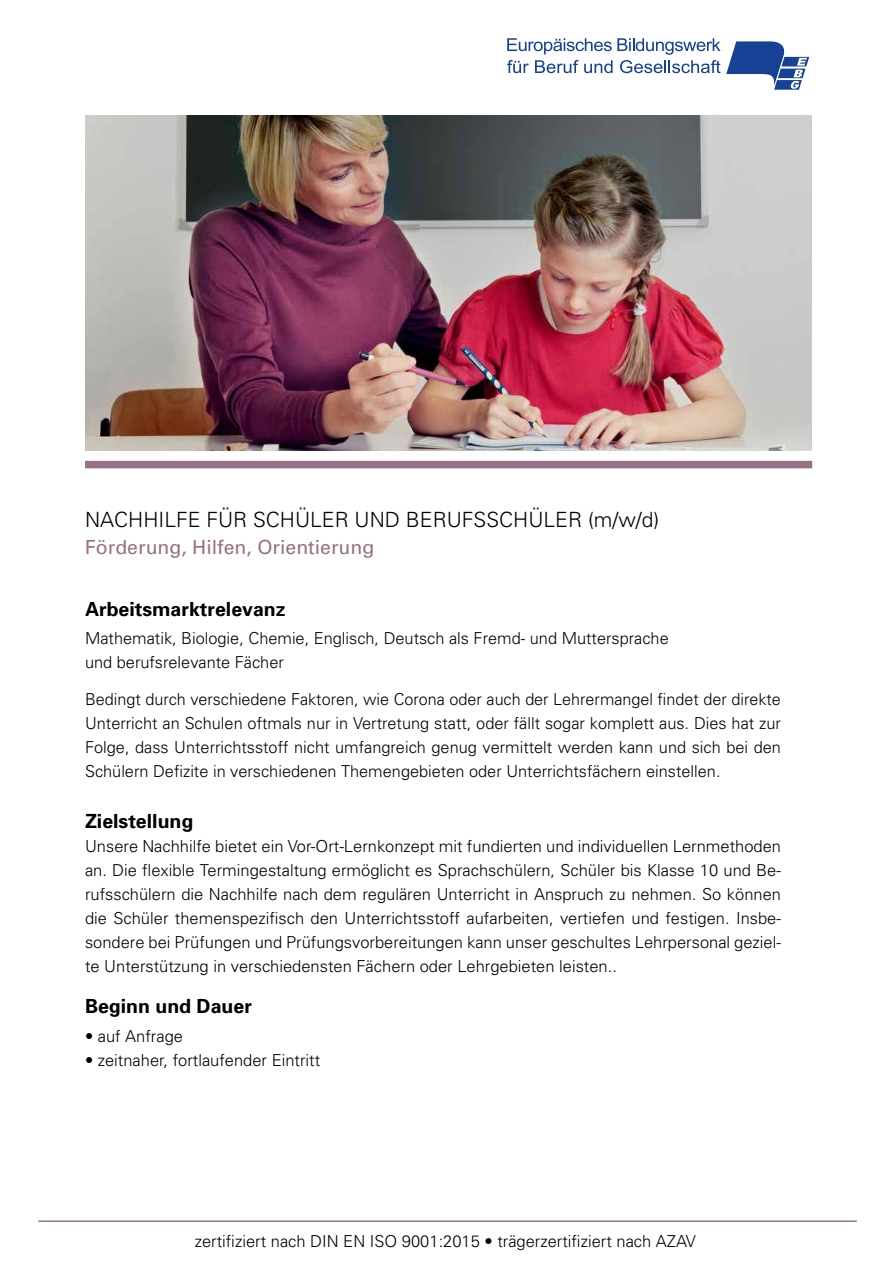
<style>
.page{position:relative;width:893px;height:1263px;background:#fff}
.page>*{position:absolute;margin:0;border:0;box-sizing:border-box;transform-origin:0 0}
.t1{font:300 21px "Univers";color:#000}
.t2{font:700 19.5px "Univers";color:#000}
.t3{font:19.5px "Univers";color:#987085}
.t4{font:300 16.5px/24px "Univers";color:#000;text-align:justify}
</style>
<div class="page">
<svg style="left:507px;top:38px;width:302px;height:52px"></svg>
<hr style="left:38px;top:1220px;width:819px;height:2px;background:#987085">
<div style="left:85px;top:461px;width:727px;height:7px;background:#987085"></div>
<img style="left:86px;top:116px;width:724px;height:334px">
<p class="t1" style="left:85px;top:507px;width:576px">NACHHILFE FÜR SCHÜLER UND BERUFSSCHÜLER (m/w/d)</p>
<p class="t3" style="left:85px;top:535px;width:291px">Förderung, Hilfen, Orientierung</p>
<p class="t2" style="left:85px;top:596px;width:202px">Arbeitsmarktrelevanz</p>
<p class="t4" style="left:85px;top:625px;width:585px">Mathematik, Biologie, Chemie, Englisch, Deutsch als Fremd- und Muttersprache und berufsrelevante Fächer</p>
<p class="t4" style="left:85px;top:686px;width:697px">Bedingt durch verschiedene Faktoren, wie Corona oder auch der Lehrermangel findet der direkte Unterricht an Schulen oftmals nur in Vertretung statt, oder fällt sogar komplett aus. Dies hat zur Folge, dass Unterrichtsstoff nicht umfangreich genug vermittelt werden kann und sich bei den Schülern Defizite in verschiedenen Themengebieten oder Unterrichtsfächern einstellen.</p>
<p class="t2" style="left:85px;top:808px;width:110px">Zielstellung</p>
<p class="t4" style="left:85px;top:833px;width:697px">Unsere Nachhilfe bietet ein Vor-Ort-Lernkonzept mit fundierten und individuellen Lernmethoden an. Die flexible Termingestaltung ermöglicht es Sprachschülern, Schüler bis Klasse 10 und Be&shy;rufsschülern die Nachhilfe nach dem regulären Unterricht in Anspruch zu nehmen. So können die Schüler themenspezifisch den Unterrichtsstoff aufarbeiten, vertiefen und festigen. Insbe&shy;sondere bei Prüfungen und Prüfungsvorbereitungen kann unser geschultes Lehrpersonal geziel&shy;te Unterstützung in verschiedensten Fächern oder Lehrgebieten leisten..</p>
<p class="t2" style="left:85px;top:994px;width:168px">Beginn und Dauer</p>
<p class="t4" style="left:85px;top:1023px;width:100px">• auf Anfrage</p>
<p class="t4" style="left:85px;top:1047px;width:237px">• zeitnaher, fortlaufender Eintritt</p>
<p class="t4" style="left:195px;top:1228px;width:503px">zertifiziert nach DIN EN ISO 9001:2015 • trägerzertifiziert nach AZAV</p>
</div>
